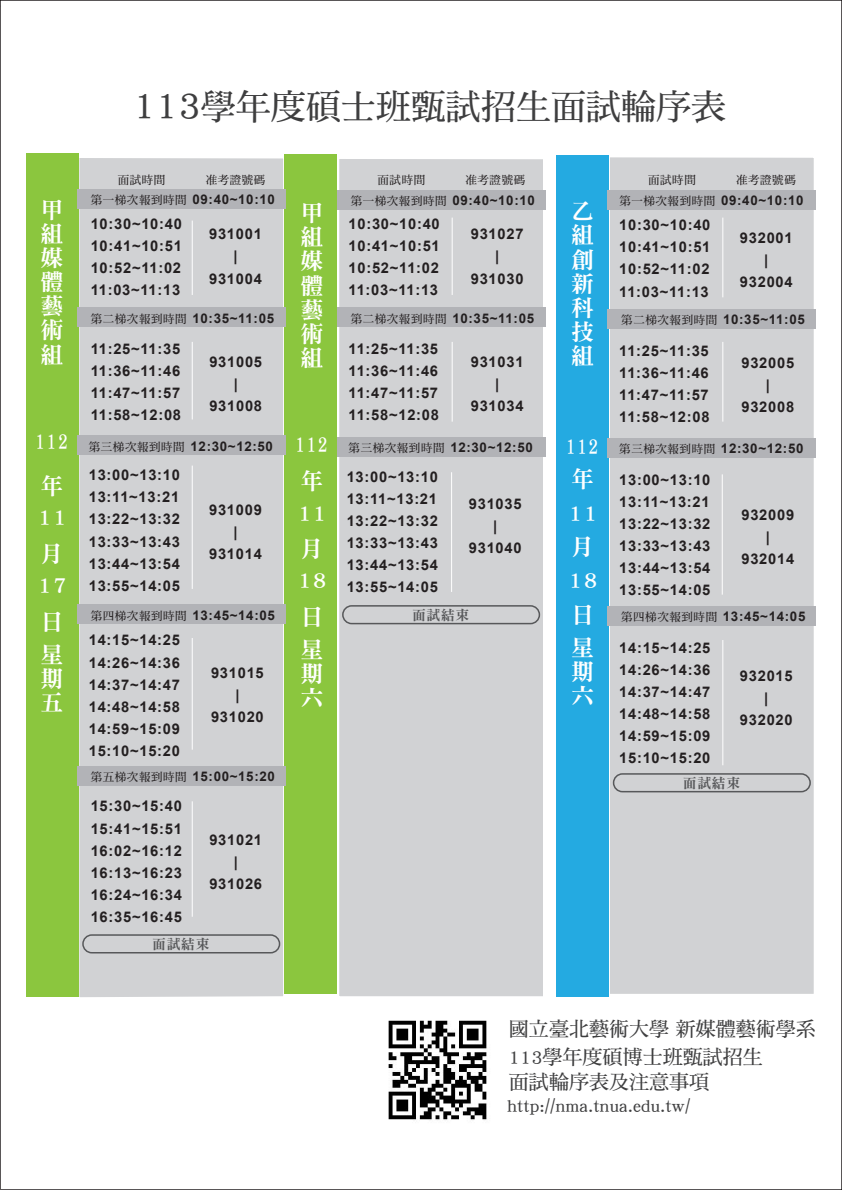
<style>
.page{position:relative;width:842px;height:1190px;background:#fff}
.page>*{position:absolute;margin:0;border:0;box-sizing:border-box;transform-origin:0 0}
.t1{font:35px "DF Ming Std W7";color:#3e3e3f}
.t2{font:22.95px/24.1px "DF Ming Std W9";letter-spacing:.05em;color:#fff}
.t3{font:22.95px "DF Ming Std W9";letter-spacing:.05em;color:#fff;scale:.75 1}
.t4{font:20px/27.5px "DF Ming Std W7";color:#3e3e3f}
.t5{font:19px "DF Ming Std W7";color:#3e3e3f}
.t6{font:700 14.7px/22.1px "Arial";letter-spacing:.05em;color:#231f20;text-align:center}
.t7{font:13.8px "DF Ming Std W9";letter-spacing:.05em;color:#57585a}
.t8{font:700 13.3px "Arial";letter-spacing:.05em;color:#231f20}
.t9{font:11.5px "DF Ming Std W7";letter-spacing:.05em;color:#231f20}
.s1{font-size:40px}
.s2{font-family:"DF Ming Std W7";font-weight:400;font-size:11.5px}
</style>
<div class="page">
<svg style="left:0;top:6px;width:1px;height:1184px"></svg>
<div style="left:72px;top:153px;width:218px;height:844px;background:#d1d2d4"></div>
<div style="left:82px;top:934px;width:198px;height:19px;border:2px solid #57585a;border-radius:9px"></div>
<div style="left:26px;top:154px;width:52px;height:843px;background:#8bc63e"></div>
<div style="left:602px;top:155px;width:214px;height:842px;background:#d1d2d4"></div>
<div style="left:612px;top:773px;width:198px;height:19px;border:2px solid #57585a;border-radius:9px"></div>
<div style="left:556px;top:155px;width:52px;height:841px;background:#24aae1"></div>
<div style="left:331px;top:159px;width:215px;height:838px;background:#d1d2d4"></div>
<div style="left:284px;top:154px;width:53px;height:839px;background:#8bc63e"></div>
<div style="left:77px;top:189px;width:208px;height:19px;background:#b2b3b7"></div>
<div style="left:77px;top:308px;width:208px;height:19px;background:#b2b3b7"></div>
<div style="left:337px;top:190px;width:208px;height:19px;background:#b2b3b7"></div>
<div style="left:337px;top:308px;width:208px;height:19px;background:#b2b3b7"></div>
<div style="left:336px;top:437px;width:209px;height:19px;background:#b2b3b7"></div>
<div style="left:607px;top:190px;width:208px;height:19px;background:#b2b3b7"></div>
<div style="left:342px;top:605px;width:198px;height:19px;border:2px solid #57585a;border-radius:9px"></div>
<div style="left:77px;top:605px;width:208px;height:19px;background:#b2b3b7"></div>
<div style="left:77px;top:436px;width:208px;height:19px;background:#b2b3b7"></div>
<div style="left:607px;top:309px;width:209px;height:19px;background:#b2b3b7"></div>
<div style="left:607px;top:607px;width:208px;height:19px;background:#b2b3b7"></div>
<div style="left:607px;top:438px;width:208px;height:19px;background:#b2b3b7"></div>
<div style="left:77px;top:766px;width:208px;height:19px;background:#b2b3b7"></div>
<img style="left:388px;top:1020px;width:99px;height:100px">
<h1 class="t1" style="left:133px;top:87px;width:594px"><span class="s1">113</span>學年度碩士班甄試招生面試輪序表</h1>
<h2 class="t2" style="left:41px;top:197px;width:24px;text-align:justify">甲組媒體藝術組</h2>
<p class="t9" style="left:118px;top:173px;width:49px">面試時間</p>
<p class="t9" style="left:206px;top:173px;width:61px">准考證號碼</p>
<p class="t8" style="left:91px;top:190px;width:186px"><span class="s2">第一梯次報到時間</span> 09:40~10:10</p>
<p class="t9" style="left:377px;top:173px;width:49px">面試時間</p>
<p class="t9" style="left:465px;top:173px;width:61px">准考證號碼</p>
<p class="t8" style="left:350px;top:191px;width:186px"><span class="s2">第一梯次報到時間</span> 09:40~10:10</p>
<h2 class="t2" style="left:300px;top:200px;width:24px;text-align:justify">甲組媒體藝術組</h2>
<p class="t6" style="left:91px;top:213px;width:93px;text-align:justify">10:30~10:40<br>10:41~10:51<br>10:52~11:02<br>11:03~11:13</p>
<p class="t6" style="left:348px;top:213px;width:93px;text-align:justify">10:30~10:40<br>10:41~10:51<br>10:52~11:02<br>11:03~11:13</p>
<p class="t6" style="left:470px;top:223px;width:54px">931027 |<br>931030</p>
<p class="t6" style="left:209px;top:223px;width:54px">931001 |<br>931004</p>
<p class="t8" style="left:91px;top:309px;width:185px"><span class="s2">第二梯次報到時間</span> 10:35~11:05</p>
<p class="t8" style="left:350px;top:309px;width:185px"><span class="s2">第二梯次報到時間</span> 10:35~11:05</p>
<p class="t6" style="left:470px;top:350px;width:54px">931031 |<br>931034</p>
<p class="t6" style="left:91px;top:338px;width:92px;text-align:justify">11:25~11:35<br>11:36~11:46<br>11:47~11:57<br>11:58~12:08</p>
<p class="t6" style="left:348px;top:338px;width:92px;text-align:justify">11:25~11:35<br>11:36~11:46<br>11:47~11:57<br>11:58~12:08</p>
<p class="t6" style="left:209px;top:350px;width:54px">931005 |<br>931008</p>
<h2 class="t2" style="left:571px;top:199px;width:24px;text-align:justify">乙組創新科技組</h2>
<p class="t9" style="left:648px;top:173px;width:49px">面試時間</p>
<p class="t9" style="left:735px;top:173px;width:61px">准考證號碼</p>
<p class="t8" style="left:619px;top:191px;width:186px"><span class="s2">第一梯次報到時間</span> 09:40~10:10</p>
<p class="t6" style="left:739px;top:227px;width:54px">932001 |<br>932004</p>
<p class="t6" style="left:619px;top:214px;width:93px;text-align:justify">10:30~10:40<br>10:41~10:51<br>10:52~11:02<br>11:03~11:13</p>
<p class="t8" style="left:621px;top:310px;width:185px"><span class="s2">第二梯次報到時間</span> 10:35~11:05</p>
<p class="t6" style="left:741px;top:352px;width:54px">932005 |<br>932008</p>
<p class="t6" style="left:619px;top:340px;width:92px;text-align:justify">11:25~11:35<br>11:36~11:46<br>11:47~11:57<br>11:58~12:08</p>
<h2 class="t3" style="left:35px;top:429px;width:45px">112</h2>
<p class="t8" style="left:89px;top:436px;width:186px"><span class="s2">第三梯次報到時間</span> 12:30~12:50</p>
<h2 class="t3" style="left:295px;top:431px;width:45px">112</h2>
<p class="t8" style="left:348px;top:437px;width:186px"><span class="s2">第三梯次報到時間</span> 12:30~12:50</p>
<h2 class="t3" style="left:565px;top:433px;width:45px">112</h2>
<p class="t8" style="left:619px;top:439px;width:186px"><span class="s2">第三梯次報到時間</span> 12:30~12:50</p>
<h2 class="t2" style="left:41px;top:473px;width:23px">年</h2>
<h2 class="t2" style="left:38px;top:504px;width:30px">11</h2>
<h2 class="t2" style="left:41px;top:541px;width:21px">月</h2>
<h2 class="t2" style="left:38px;top:572px;width:30px">17</h2>
<h2 class="t2" style="left:300px;top:468px;width:23px">年</h2>
<p class="t6" style="left:89px;top:464px;width:93px;text-align:justify">13:00~13:10<br>13:11~13:21<br>13:22~13:32<br>13:33~13:43<br>13:44~13:54<br>13:55~14:05</p>
<p class="t6" style="left:346px;top:466px;width:93px;text-align:justify">13:00~13:10<br>13:11~13:21<br>13:22~13:32<br>13:33~13:43<br>13:44~13:54<br>13:55~14:05</p>
<p class="t6" style="left:209px;top:499px;width:54px">931009 |<br>931014</p>
<h2 class="t2" style="left:298px;top:500px;width:30px">11</h2>
<h2 class="t2" style="left:300px;top:536px;width:21px">月</h2>
<h2 class="t2" style="left:298px;top:567px;width:30px">18</h2>
<p class="t6" style="left:469px;top:493px;width:54px">931035 |<br>931040</p>
<h2 class="t2" style="left:571px;top:466px;width:23px">年</h2>
<h2 class="t2" style="left:568px;top:500px;width:30px">11</h2>
<h2 class="t2" style="left:571px;top:534px;width:21px">月</h2>
<h2 class="t2" style="left:568px;top:567px;width:30px">18</h2>
<p class="t6" style="left:619px;top:469px;width:93px;text-align:justify">13:00~13:10<br>13:11~13:21<br>13:22~13:32<br>13:33~13:43<br>13:44~13:54<br>13:55~14:05</p>
<p class="t6" style="left:741px;top:504px;width:54px">932009 |<br>932014</p>
<h2 class="t2" style="left:41px;top:605px;width:23px;line-height:32.9px">日星</h2>
<h2 class="t2" style="left:41px;top:666px;width:23px">期五</h2>
<h2 class="t2" style="left:300px;top:599px;width:23px;line-height:32.9px">日星</h2>
<h2 class="t2" style="left:300px;top:661px;width:23px">期六</h2>
<p class="t8" style="left:91px;top:605px;width:186px"><span class="s2">第四梯次報到時間</span> 13:45~14:05</p>
<p class="t7" style="left:412px;top:607px;width:59px">面試結束</p>
<p class="t6" style="left:89px;top:629px;width:93px;text-align:justify">14:15~14:25<br>14:26~14:36<br>14:37~14:47<br>14:48~14:58<br>14:59~15:09<br>15:10~15:20</p>
<p class="t6" style="left:211px;top:662px;width:54px">931015 |<br>931020</p>
<h2 class="t2" style="left:571px;top:598px;width:23px;line-height:32.9px">日星</h2>
<h2 class="t2" style="left:571px;top:659px;width:23px">期六</h2>
<p class="t8" style="left:621px;top:606px;width:186px"><span class="s2">第四梯次報到時間</span> 13:45~14:05</p>
<p class="t6" style="left:619px;top:636px;width:93px;text-align:justify">14:15~14:25<br>14:26~14:36<br>14:37~14:47<br>14:48~14:58<br>14:59~15:09<br>15:10~15:20</p>
<p class="t6" style="left:739px;top:665px;width:54px">932015 |<br>932020</p>
<p class="t8" style="left:91px;top:767px;width:186px"><span class="s2">第五梯次報到時間</span> 15:00~15:20</p>
<p class="t6" style="left:91px;top:795px;width:93px;text-align:justify">15:30~15:40<br>15:41~15:51<br>16:02~16:12<br>16:13~16:23<br>16:24~16:34<br>16:35~16:45</p>
<p class="t6" style="left:209px;top:829px;width:54px">931021 |<br>931026</p>
<p class="t7" style="left:682px;top:775px;width:59px">面試結束</p>
<p class="t7" style="left:152px;top:936px;width:59px">面試結束</p>
<h3 class="t4" style="left:509px;top:1015px;width:308px">國立臺北藝術大學 新媒體藝術學系<br>113學年度碩博士班甄試招生</h3>
<h3 class="t4" style="left:509px;top:1067px;width:201px">面試輪序表及注意事項</h3>
<p class="t5" style="left:507px;top:1095px;width:185px">http://nma.tnua.edu.tw/</p>
</div>
